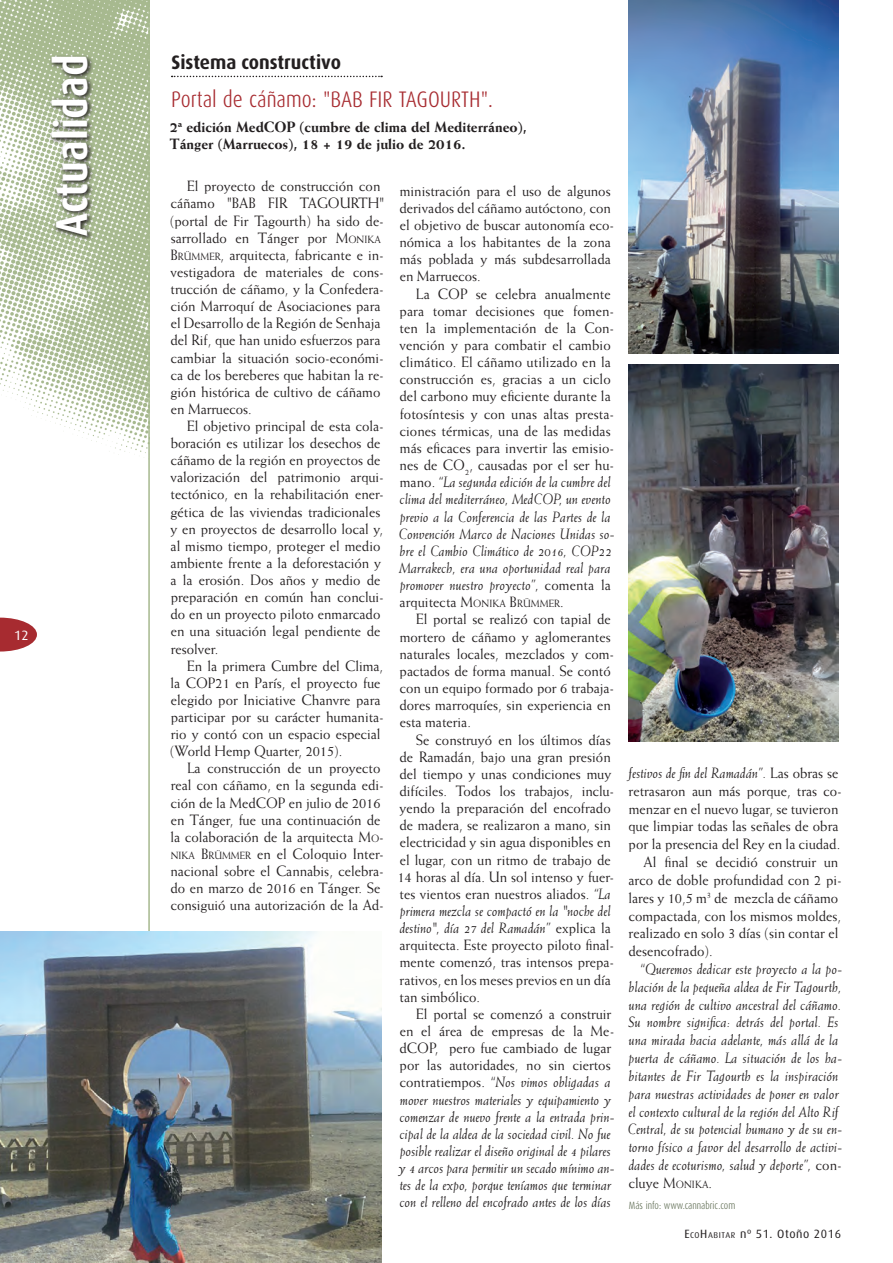
<style>
.page{position:relative;width:893px;height:1263px;background:#fff}
.page>*{position:absolute;margin:0;border:0;box-sizing:border-box;transform-origin:0 0}
.t1{font:700 45px "Dax Condensed";color:#fff}
.Noticia__subtitular{font:300 22.5px "Dax Condensed";color:#a72b30}
.Noticias__titular{font:700 19.5px "Dax";color:#231f20;scale:.95 1}
.Noticia__bloque_text{font:15px/17.1px "Weiss";color:#231f20;scale:.95 1}
.Noticia__bloque_text-2{font:italic 15px/17.9px "Weiss";letter-spacing:.005em;color:#231f20;scale:.95 1}
.Noticia__bloque_text-3{font:800 15px "Weiss";color:#231f20;scale:.95 1}
.t2{font:13.5px "Dax";color:#fff}
.t3{font:12px "Dax";letter-spacing:.05em;color:#231f20}
.Más_información{font:300 10.5px "Dax Condensed";color:#5d6b51;scale:.95 1}
.Noticia__bloque_text-4{font:10.5px "Weiss";letter-spacing:.005em;color:#231f20;scale:.95 1}
.s1{font-style:inherit}
.s2{font-size:10.5px}
.s3{font-style:italic}
.s4{font-size:15px}
.s5{font-style:normal}
.s6{font-style:normal;font-size:10.5px}
.s7{font-size:8.4px}
</style>
<div class="page">
<img style="left:0;top:0;width:148px;height:455px">
<svg style="left:49px;top:55px;width:45px;height:187px;background:#878f7a"></svg>
<hr style="left:148px;top:0;width:2px;height:1263px;background:#a6b88e">
<img style="left:628px;top:0;width:211px;height:354px">
<img style="left:628px;top:365px;width:211px;height:377px">
<img style="left:0;top:931px;width:382px;height:332px">
<svg style="left:172px;top:76px;width:210px;height:1px"></svg>
<svg style="left:0;top:618px;width:37px;height:33px"></svg>
<p class="t1" style="left:47px;top:235px;width:182px;rotate:-90deg">Actualidad</p>
<p class="t2" style="left:14px;top:628px;width:16px">12</p>
<p class="Noticias__titular" style="left:171px;top:51px;width:180px">Sistema constructivo</p>
<p class="Noticia__subtitular" style="left:171px;top:86px;width:323px">Portal de cáñamo: "BAB FIR TAGOURTH".</p>
<p class="Noticia__bloque_text-3" style="left:170px;top:118px;width:378px">2ª edición MedCOP (cumbre de clima del Mediterráneo),</p>
<p class="Noticia__bloque_text-3" style="left:170px;top:135px;width:313px">Tánger (Marruecos), 18 + 19 de julio de 2016.</p>
<p class="Noticia__bloque_text" style="left:170px;top:177px;width:227px;text-indent:17px">El proyecto de construcción con cáñamo "BAB FIR TAGOURTH" (portal de Fir Tagourth) ha sido de&shy;sarrollado en Tánger por <span class="s1">M</span><span class="s2">ONIKA </span><span class="s1">B</span><span class="s2">RÜMMER</span><span class="s1">,</span> arquitecta, fabricante e in&shy;vestigadora de materiales de cons&shy;trucción de cáñamo, y la Confedera&shy;ción Marroquí de Asociaciones para el Desarrollo de la Región de Senhaja del Rif, que han unido esfuerzos para cambiar la situación socio-económi&shy;ca de los bereberes que habitan la re&shy;gión histórica de cultivo de cáñamo en Marruecos.</p>
<p class="Noticia__bloque_text" style="left:170px;top:417px;width:226px;text-indent:17px">El objetivo principal de esta cola&shy;boración es utilizar los desechos de cáñamo de la región en proyectos de valorización del patrimonio arqui&shy;tectónico, en la rehabilitación ener&shy;gética de las viviendas tradicionales y en proyectos de desarrollo local y, al mismo tiempo, proteger el medio ambiente frente a la deforestación y a la erosión. Dos años y medio de preparación en común han conclui&shy;do en un proyecto piloto enmarcado en una situación legal pendiente de resolver.</p>
<p class="Noticia__bloque_text" style="left:170px;top:657px;width:227px;text-indent:17px">En la primera Cumbre del Clima, la COP21 en París, el proyecto fue elegido por Iniciative Chanvre para participar por su carácter humanita&shy;rio y contó con un espacio especial (World Hemp Quarter, 2015).</p>
<p class="Noticia__bloque_text" style="left:171px;top:759px;width:226px;text-indent:16px">La construcción de un proyecto real con cáñamo, en la segunda edi&shy;ción de la MedCOP en julio de 2016 en Tánger, fue una continuación de la colaboración de la arquitecta <span class="s1">M</span><span class="s2">O</span><span class="s1">-</span><span class="s2">NIKA</span> <span class="s1">B</span><span class="s2">RÜMMER</span> en el Coloquio Inter&shy;nacional sobre el Cannabis, celebra&shy;do en marzo de 2016 en Tánger. Se consiguió una autorización de la Ad-</p>
<p class="Noticia__bloque_text" style="left:399px;top:182px;width:228px">ministración para el uso de algunos derivados del cáñamo autóctono, con el objetivo de buscar autonomía eco&shy;nómica a los habitantes de la zona más poblada y más subdesarrollada en Marruecos.</p>
<p class="Noticia__bloque_text" style="left:399px;top:285px;width:228px;text-indent:17px">La COP se celebra anualmente para tomar decisiones que fomen&shy;ten la implementación de la Con&shy;vención y para combatir el cambio climático. El cáñamo utilizado en la construcción es, gracias a un ciclo del carbono muy eficiente durante la fotosíntesis y con unas altas presta&shy;ciones térmicas, una de las medidas más eficaces para invertir las emisio&shy;nes de CO<sub>2</sub>, causadas por el ser hu&shy;mano. <span class="s3">“La segunda edición de la cumbre del clima del mediterráneo, MedCOP, un evento previo a la Conferencia de las Partes de la Convención Marco de Naciones Unidas so&shy;bre el Cambio Climático de 2016, COP22<br>Marrakech, era una oportunidad real para promover nuestro proyecto”,</span> comenta la</p>
<p class="Noticia__bloque_text-4" style="left:400px;top:598px;width:174px"><span class="s4">arquitecta</span> <span class="s4">M</span>ONIKA <span class="s4">B</span>RÜMMER<span class="s4">.</span></p>
<p class="Noticia__bloque_text" style="left:399px;top:611px;width:228px;text-indent:17px">El portal se realizó con tapial de mortero de cáñamo y aglomerantes naturales locales, mezclados y com&shy;pactados de forma manual. Se contó con un equipo formado por 6 trabaja&shy;dores marroquíes, sin experiencia en esta materia.</p>
<p class="Noticia__bloque_text" style="left:397px;top:731px;width:230px;text-indent:18px">Se construyó en los últimos días de Ramadán, bajo una gran presión del tiempo y unas condiciones muy difíciles. Todos los trabajos, inclu&shy;yendo la preparación del encofrado de madera, se realizaron a mano, sin electricidad y sin agua disponibles en el lugar, con un ritmo de trabajo de 14 horas al día. Un sol intenso y fuer&shy;tes vientos eran nuestros aliados. <span class="s3">“La primera mezcla se compactó en la "noche del destino", día 27 del Ramadán”</span> explica la arquitecta. Este proyecto piloto final&shy;mente comenzó, tras intensos prepa&shy;rativos, en los meses previos en un día tan simbólico.</p>
<p class="Noticia__bloque_text-2" style="left:399px;top:1005px;width:229px;line-height:17.1px;text-indent:17px"><span class="s5">El portal se comenzó a construir en el área de empresas de la Me&shy;dCOP, pero fue cambiado de lugar por las autoridades, no sin ciertos contratiempos. “</span>Nos vimos obligadas a mover nuestros materiales y equipamiento y comenzar de nuevo frente a la entrada prin&shy;cipal de la aldea de la sociedad civil. No fue posible realizar el diseño original de 4 pilares y 4 arcos para permitir un secado mínimo an&shy;tes de la expo, porque teníamos que terminar con el relleno del encofrado antes de los días</p>
<p class="Noticia__bloque_text" style="left:628px;top:764px;width:226px;line-height:17.9px"><span class="s3">festivos de fin del Ramadán”.</span> Las obras se retrasaron aun más porque, tras co&shy;menzar en el nuevo lugar, se tuvieron que limpiar todas las señales de obra por la presencia del Rey en la ciudad.</p>
<p class="Noticia__bloque_text" style="left:628px;top:853px;width:226px;line-height:17.9px;text-indent:15px">Al final se decidió construir un arco de doble profundidad con 2 pi&shy;lares y 10,5 m<sup>3</sup> de mezcla de cáñamo compactada, con los mismos moldes, realizado en solo 3 días (sin contar el desencofrado).</p>
<p class="Noticia__bloque_text-2" style="left:628px;top:960px;width:227px;text-indent:13px"><span class="s5">“</span>Queremos dedicar este proyecto a la po&shy;blación de la pequeña aldea de Fir Tagourth, una región de cultivo ancestral del cáñamo.<br>Su nombre significa: detrás del portal. Es una mirada hacia adelante, más allá de la puerta de cáñamo. La situación de los ha&shy;bitantes de Fir Tagourth es la inspiración para nuestras actividades de poner en valor el contexto cultural de la región del Alto Rif Central, de su potencial humano y de su en&shy;torno físico a favor del desarrollo de activi&shy;dades de ecoturismo, salud y deporte”, <span class="s5">con&shy;cluye</span> <span class="s5">M</span><span class="s6">ONIKA</span><span class="s5">.</span></p>
<p class="Más_información" style="left:629px;top:1199px;width:114px">Más info: www.cannabric.com</p>
<p class="t3" style="left:684px;top:1227px;width:158px"><span class="s1">E</span><span class="s7">CO</span><span class="s1">H</span><span class="s7">ABITAR</span> nº 51. Otoño 2016</p>
</div>
